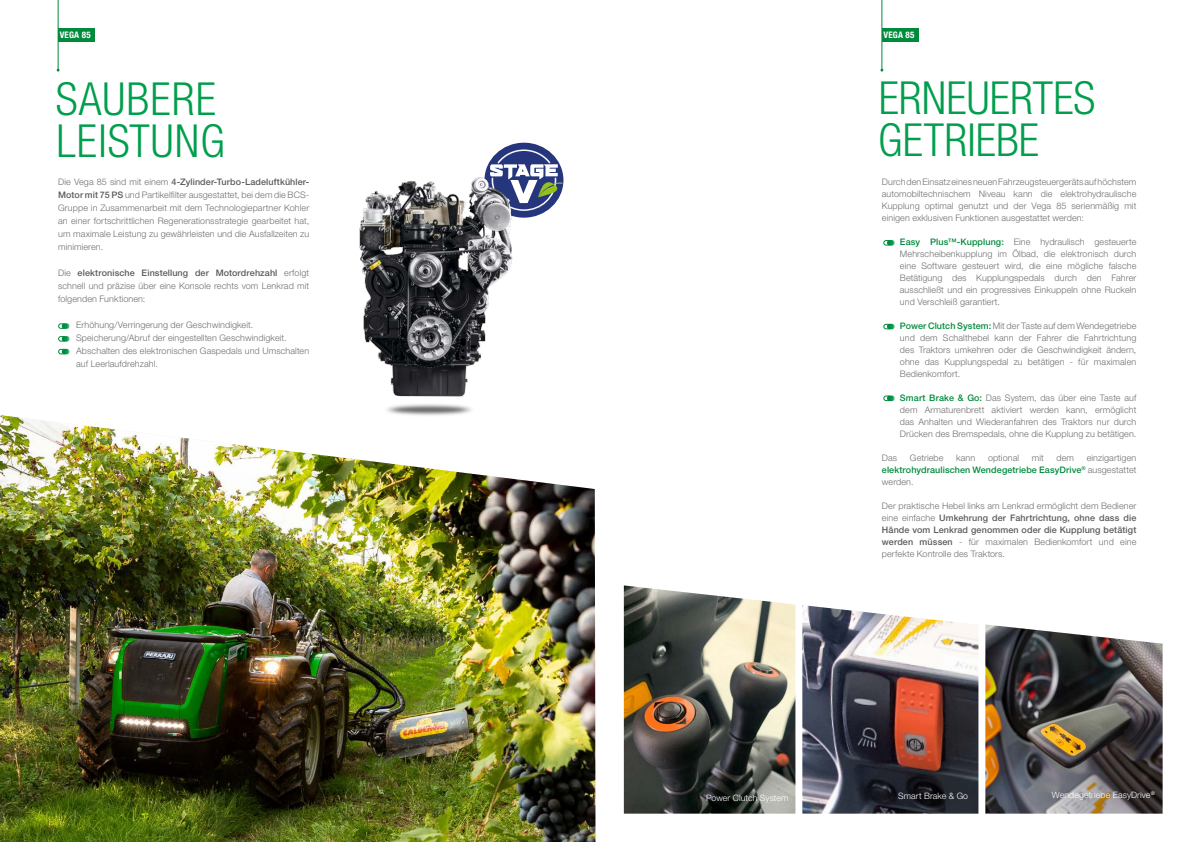
<style>
.page{position:relative;width:1191px;height:842px;background:#fff}
.page>*{position:absolute;margin:0;border:0;box-sizing:border-box;transform-origin:0 0}
.t1{font:300 condensed 45.6px/42px "Helvetica Neue LTW1 G";letter-spacing:.01em;color:#009e4d}
.t2{font:300 9px/12px "Helvetica Neue LT Std";letter-spacing:.01em;color:#706f6f;text-align:justify}
.t3{font:500 9px/12px "Helvetica Neue LT Std";letter-spacing:.01em;color:#008a3b;text-align:justify}
.t4{font:700 condensed 9px "Helvetica Neue LTW1 G";letter-spacing:.02em;color:#fff}
.t5{font:300 8.8px "Helvetica Neue LT Std";letter-spacing:.015em;color:#fff}
.s1{font-weight:500;color:#5b5b5f}
.s2{font-weight:500;color:#008a3b}
.s3{font-weight:300;color:#706f6f}
</style>
<div class="page">
<hr style="left:58px;top:0;width:1px;height:71px;background:#008a3b">
<hr style="left:881px;top:0;width:1px;height:71px;background:#008a3b">
<div style="left:484px;top:143px;width:79px;height:75px;background:#26367d;border-radius:50%"></div>
<svg style="left:490px;top:149px;width:72px;height:62px"></svg>
<img style="left:359px;top:173px;width:163px;height:241px">
<img style="left:985px;top:624px;width:177px;height:190px">
<img style="left:802px;top:605px;width:176px;height:209px">
<img style="left:624px;top:585px;width:171px;height:229px">
<div style="left:58px;top:28px;width:36px;height:14px;background:#008a3b"></div>
<div style="left:882px;top:28px;width:36px;height:14px;background:#008a3b"></div>
<div style="left:58px;top:323px;width:8px;height:6px;border:1px solid #008a3b;border-radius:2px"></div>
<svg style="left:62px;top:323px;width:7px;height:6px"></svg>
<div style="left:58px;top:336px;width:8px;height:6px;border:1px solid #008a3b;border-radius:2px"></div>
<svg style="left:62px;top:336px;width:7px;height:6px"></svg>
<div style="left:58px;top:349px;width:8px;height:5px;border:1px solid #008a3b;border-radius:2px"></div>
<svg style="left:62px;top:349px;width:7px;height:5px"></svg>
<div style="left:883px;top:240px;width:8px;height:6px;border:1px solid #008a3b;border-radius:2px"></div>
<svg style="left:887px;top:240px;width:7px;height:6px"></svg>
<div style="left:883px;top:324px;width:8px;height:5px;border:1px solid #008a3b;border-radius:2px"></div>
<svg style="left:887px;top:324px;width:7px;height:5px"></svg>
<div style="left:883px;top:395px;width:8px;height:6px;border:1px solid #008a3b;border-radius:2px"></div>
<svg style="left:887px;top:395px;width:7px;height:6px"></svg>
<img style="left:0;top:415px;width:595px;height:427px">
<p class="t4" style="left:60px;top:29px;width:32px">VEGA 85</p>
<p class="t4" style="left:883px;top:29px;width:32px">VEGA 85</p>
<h1 class="t1" style="left:56px;top:78px;width:170px">SAUBERE<br>LEISTUNG</h1>
<h1 class="t1" style="left:878px;top:77px;width:219px">ERNEUERTES<br>GETRIEBE</h1>
<p class="t2" style="left:58px;top:175px;width:253px;line-height:13px">Die Vega 85 sind mit einem <span class="s1">4-Zylinder-Turbo-Ladeluftkühler-Motor mit 75 PS</span> und Partikelfilter ausgestattet, bei dem die BCS-Gruppe in Zusammenarbeit mit dem Technologiepartner Kohler an einer fortschrittlichen Regenerationsstrategie gearbeitet hat, um maximale Leistung zu gewährleisten und die Ausfallzeiten zu minimieren.</p>
<p class="t2" style="left:58px;top:266px;width:253px;line-height:13px">Die <span class="s1">elektronische Einstellung der Motordrehzahl</span> erfolgt schnell und präzise über eine Konsole rechts vom Lenkrad mit folgenden Funktionen:</p>
<p class="t2" style="left:76px;top:318px;width:234px;line-height:13px;text-align:left">Erhöhung/Verringerung der Geschwindigkeit.<br>Speicherung/Abruf der eingestellten Geschwindigkeit.<br>Abschalten des elektronischen Gaspedals und Umschalten auf Leerlaufdrehzahl.</p>
<p class="t2" style="left:882px;top:176px;width:256px">Durch den Einsatz eines neuen Fahrzeugsteuergeräts auf höchstem automobiltechnischem Niveau kann die elektrohydraulische Kupplung optimal genutzt und der Vega 85 serienmäßig mit einigen exklusiven Funktionen ausgestattet werden:</p>
<p class="t2" style="left:900px;top:236px;width:238px"><span class="s2">Easy Plus™-Kupplung:</span> Eine hydraulisch gesteuerte Mehrscheibenkupplung im Ölbad, die elektronisch durch eine Software gesteuert wird, die eine mögliche falsche Betätigung des Kupplungspedals durch den Fahrer ausschließt und ein progressives Einkuppeln ohne Ruckeln und Verschleiß garantiert.</p>
<p class="t2" style="left:900px;top:320px;width:238px"><span class="s2">Power Clutch System:</span> Mit der Taste auf dem Wendegetriebe und dem Schalthebel kann der Fahrer die Fahrtrichtung des Traktors umkehren oder die Geschwindigkeit ändern, ohne das Kupplungspedal zu betätigen - für maximalen Bedienkomfort.</p>
<p class="t2" style="left:900px;top:392px;width:238px"><span class="s2">Smart Brake &amp; Go:</span> Das System, das über eine Taste auf dem Armaturenbrett aktiviert werden kann, ermöglicht das Anhalten und Wiederanfahren des Traktors nur durch Drücken des Bremspedals, ohne die Kupplung zu betätigen.</p>
<p class="t2" style="left:882px;top:452px;width:17px">Das</p>
<p class="t2" style="left:910px;top:452px;width:35px">Getriebe</p>
<p class="t2" style="left:956px;top:452px;width:21px">kann</p>
<p class="t2" style="left:988px;top:452px;width:33px">optional</p>
<p class="t2" style="left:1031px;top:452px;width:14px">mit</p>
<p class="t2" style="left:1056px;top:452px;width:19px">dem</p>
<p class="t3" style="left:882px;top:452px;width:256px;text-indent:205px"><span class="s3">einzigartigen </span>elektrohydraulischen Wendegetriebe EasyDrive<sup>®</sup> <span class="s3">ausgestattet werden.</span></p>
<p class="t2" style="left:882px;top:500px;width:256px">Der praktische Hebel links am Lenkrad ermöglicht dem Bediener eine einfache <span class="s1">Umkehrung der Fahrtrichtung, ohne dass die Hände vom Lenkrad genommen oder die Kupplung betätigt werden müssen</span> - für maximalen Bedienkomfort und eine perfekte Kontrolle des Traktors.</p>
<p class="t5" style="left:706px;top:792px;width:84px">Power Clutch System</p>
<p class="t5" style="left:898px;top:790px;width:71px">Smart Brake &amp; Go</p>
<p class="t5" style="left:1052px;top:789px;width:104px">Wendegetriebe EasyDrive<sup>®</sup></p>
</div>
